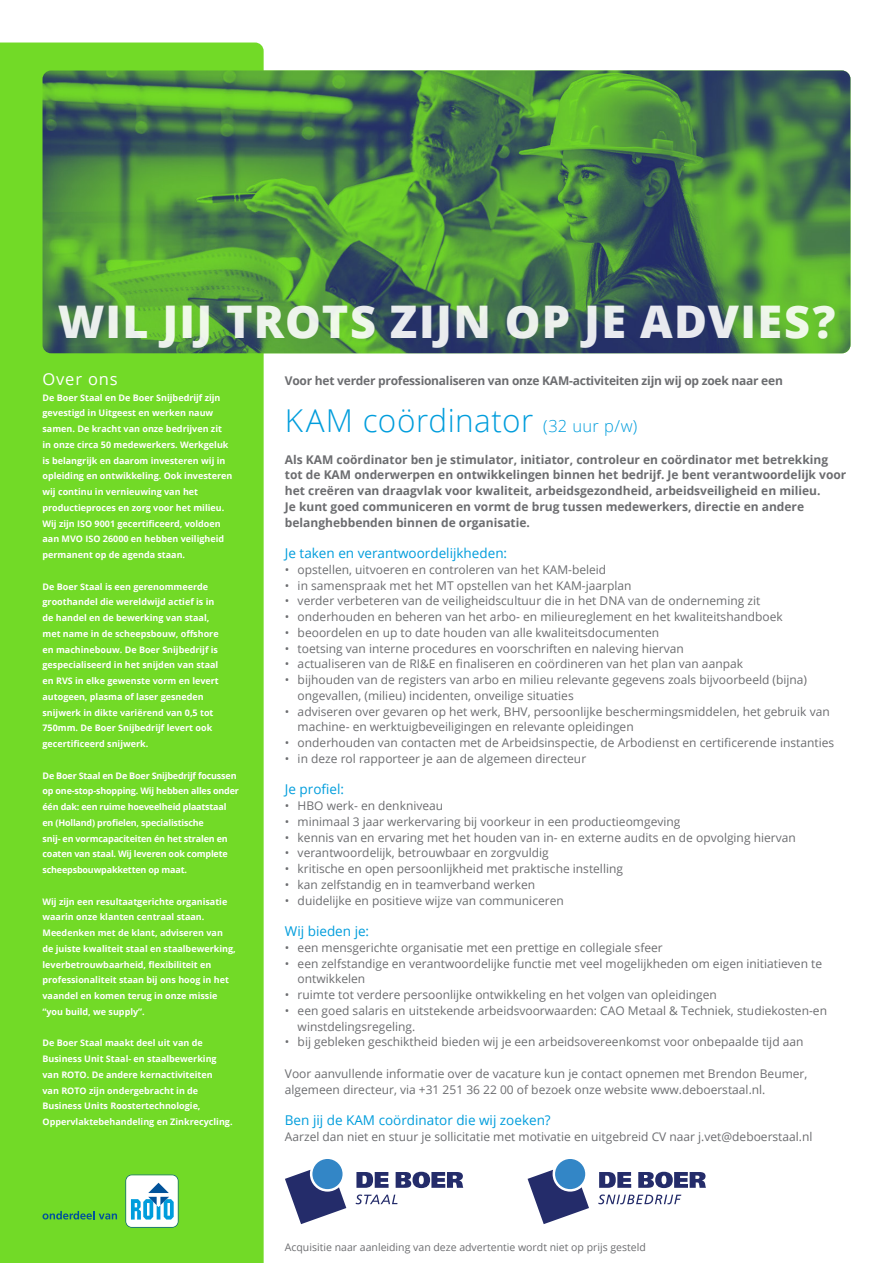
<style>
.page{position:relative;width:893px;height:1263px;background:#fff}
.page>*{position:absolute;margin:0;border:0;box-sizing:border-box;transform-origin:0 0}
.t1{font:800 45px "Open Sans";letter-spacing:.03em;color:#fff}
.t2{font:300 31.5px "Open Sans";letter-spacing:.015em;color:#009ddc}
.t3{font:16.5px "Open Sans";letter-spacing:.05em;color:#fff}
.t4{font:13.5px "Open Sans";color:#009ddc}
.t5{font:12px/15.8px "Open Sans";color:#6c6d70}
.t6{font:700 12px/15.8px "Open Sans";color:#6c6d70}
.t7{font:700 12px "Open Sans";letter-spacing:-.02em;color:#6c6d70}
.t8{font:10.5px "Open Sans";color:#6c6d70}
.t9{font:700 9px/15.8px "Open Sans";color:#fff}
.t10{font:700 9px/15.8px "Open Sans";letter-spacing:-.02em;color:#fff}
.s1{font-size:16.5px}
</style>
<div class="page">
<div style="left:0;top:43px;width:264px;height:1220px;background:#72da27"></div>
<img style="left:43px;top:70px;width:807px;height:283px">
<svg style="left:125px;top:1175px;width:53px;height:53px"></svg>
<svg style="left:43px;top:1211px;width:74px;height:8px"></svg>
<svg style="left:356px;top:1172px;width:33px;height:16px"></svg>
<svg style="left:396px;top:1172px;width:67px;height:16px"></svg>
<svg style="left:356px;top:1194px;width:41px;height:10px"></svg>
<svg style="left:285px;top:1170px;width:61px;height:54px"></svg>
<div style="left:312px;top:1159px;width:31px;height:30px;background:#3386c6;border-radius:50%"></div>
<svg style="left:599px;top:1172px;width:32px;height:16px"></svg>
<svg style="left:638px;top:1172px;width:68px;height:16px"></svg>
<svg style="left:598px;top:1194px;width:83px;height:10px"></svg>
<svg style="left:528px;top:1170px;width:61px;height:54px"></svg>
<div style="left:555px;top:1159px;width:30px;height:30px;background:#3386c6;border-radius:50%"></div>
<h1 class="t1" style="left:57px;top:287px;width:780px">WIL JIJ TROTS ZIJN OP JE ADVIES?</h1>
<p class="t3" style="left:43px;top:367px;width:77px">Over ons</p>
<p class="t9" style="left:43px;top:389px;width:191px">De Boer Staal en De Boer Snijbedrijf zijn gevestigd in Uitgeest en werken nauw samen. De kracht van onze bedrijven zit in onze circa 50 medewerkers. Werkgeluk is belangrijk en daarom investeren wij in opleiding en ontwikkeling. Ook investeren wij continu in vernieuwing van het productieproces en zorg voor het milieu.<br>Wij zijn ISO 9001 gecertificeerd, voldoen aan MVO ISO 26000 en hebben veiligheid permanent op de agenda staan.</p>
<p class="t9" style="left:43px;top:578px;width:178px">De Boer Staal is een gerenommeerde groothandel die wereldwijd actief is in de handel en de bewerking van staal, met name in de scheepsbouw, offshore en machinebouw. De Boer Snijbedrijf is gespecialiseerd in het snijden van staal en RVS in elke gewenste vorm en levert autogeen, plasma of laser gesneden snijwerk in dikte variërend van 0,5 tot 750mm. De Boer Snijbedrijf levert ook gecertificeerd snijwerk.</p>
<p class="t10" style="left:43px;top:767px;width:198px">De Boer Staal en De Boer Snijbedrijf focussen op one-stop-shopping. Wij hebben alles onder één dak: een ruime hoeveelheid plaatstaal en (Holland) profielen, specialistische<br>snij- en vormcapaciteiten én het stralen en coaten van staal. Wij leveren ook complete scheepsbouwpakketten op maat.</p>
<p class="t9" style="left:43px;top:893px;width:195px">Wij zijn een resultaatgerichte organisatie waarin onze klanten centraal staan.<br>Meedenken met de klant, adviseren van de juiste kwaliteit staal en staalbewerking, leverbetrouwbaarheid, flexibiliteit en professionaliteit staan bij ons hoog in het vaandel en komen terug in onze missie “you build, we supply”.</p>
<p class="t9" style="left:43px;top:1035px;width:192px">De Boer Staal maakt deel uit van de Business Unit Staal- en staalbewerking van ROTO. De andere kernactiviteiten<br>van ROTO zijn ondergebracht in de Business Units Roostertechnologie, Oppervlaktebehandeling en Zinkrecycling.</p>
<p class="t7" style="left:285px;top:372px;width:499px">Voor het verder professionaliseren van onze KAM-activiteiten zijn wij op zoek naar een</p>
<p class="t2" style="left:285px;top:399px;width:354px">KAM coördinator <span class="s1">(32 uur p/w)</span></p>
<p class="t6" style="left:285px;top:451px;width:563px">Als KAM coördinator ben je stimulator, initiator, controleur en coördinator met betrekking tot de KAM onderwerpen en ontwikkelingen binnen het bedrijf. Je bent verantwoordelijk voor het creëren van draagvlak voor kwaliteit, arbeidsgezondheid, arbeidsveiligheid en milieu.<br>Je kunt goed communiceren en vormt de brug tussen medewerkers, directie en andere belanghebbenden binnen de organisatie.</p>
<p class="t4" style="left:285px;top:544px;width:224px">Je taken en verantwoordelijkheden:</p>
<p class="t5" style="left:285px;top:561px;width:323px">• opstellen, uitvoeren en controleren van het KAM-beleid</p>
<p class="t5" style="left:285px;top:577px;width:348px">• in samenspraak met het MT opstellen van het KAM-jaarplan</p>
<p class="t5" style="left:285px;top:593px;width:477px">• verder verbeteren van de veiligheidscultuur die in het DNA van de onderneming zit</p>
<p class="t5" style="left:285px;top:608px;width:499px">• onderhouden en beheren van het arbo- en milieureglement en het kwaliteitshandboek</p>
<p class="t5" style="left:285px;top:624px;width:376px">• beoordelen en up to date houden van alle kwaliteitsdocumenten</p>
<p class="t5" style="left:285px;top:640px;width:400px">• toetsing van interne procedures en voorschriften en naleving hiervan</p>
<p class="t5" style="left:285px;top:656px;width:460px">• actualiseren van de RI&amp;E en finaliseren en coördineren van het plan van aanpak</p>
<p class="t5" style="left:298px;top:671px;width:511px;text-indent:-13px">• bijhouden van de registers van arbo en milieu relevante gegevens zoals bijvoorbeeld (bijna) ongevallen, (milieu) incidenten, onveilige situaties</p>
<p class="t5" style="left:298px;top:703px;width:534px;text-indent:-13px">• adviseren over gevaren op het werk, BHV, persoonlijke beschermingsmiddelen, het gebruik van machine- en werktuigbeveiligingen en relevante opleidingen</p>
<p class="t5" style="left:285px;top:734px;width:551px">• onderhouden van contacten met de Arbeidsinspectie, de Arbodienst en certificerende instanties</p>
<p class="t5" style="left:285px;top:750px;width:303px">• in deze rol rapporteer je aan de algemeen directeur</p>
<p class="t4" style="left:285px;top:780px;width:61px">Je profiel:</p>
<p class="t5" style="left:285px;top:797px;width:160px">• HBO werk- en denkniveau</p>
<p class="t5" style="left:285px;top:813px;width:397px">• minimaal 3 jaar werkervaring bij voorkeur in een productieomgeving</p>
<p class="t5" style="left:285px;top:829px;width:512px">• kennis van en ervaring met het houden van in- en externe audits en de opvolging hiervan</p>
<p class="t5" style="left:285px;top:845px;width:265px">• verantwoordelijk, betrouwbaar en zorgvuldig</p>
<p class="t5" style="left:285px;top:860px;width:340px">• kritische en open persoonlijkheid met praktische instelling</p>
<p class="t5" style="left:285px;top:876px;width:252px">• kan zelfstandig en in teamverband werken</p>
<p class="t5" style="left:285px;top:892px;width:280px">• duidelijke en positieve wijze van communiceren</p>
<p class="t4" style="left:285px;top:922px;width:86px">Wij bieden je:</p>
<p class="t5" style="left:285px;top:939px;width:379px">• een mensgerichte organisatie met een prettige en collegiale sfeer</p>
<p class="t5" style="left:298px;top:955px;width:526px;text-indent:-13px">• een zelfstandige en verantwoordelijke functie met veel mogelijkheden om eigen initiatieven te ontwikkelen</p>
<p class="t5" style="left:285px;top:986px;width:433px">• ruimte tot verdere persoonlijke ontwikkeling en het volgen van opleidingen</p>
<p class="t5" style="left:298px;top:1002px;width:531px;text-indent:-13px">• een goed salaris en uitstekende arbeidsvoorwaarden: CAO Metaal &amp; Techniek, studiekosten-en winstdelingsregeling.</p>
<p class="t5" style="left:285px;top:1034px;width:520px">• bij gebleken geschiktheid bieden wij je een arbeidsovereenkomst voor onbepaalde tijd aan</p>
<p class="t5" style="left:285px;top:1065px;width:524px">Voor aanvullende informatie over de vacature kun je contact opnemen met Brendon Beumer, algemeen directeur, via +31 251 36 22 00 of bezoek onze website www.deboerstaal.nl.</p>
<p class="t4" style="left:285px;top:1111px;width:267px">Ben jij de KAM coördinator die wij zoeken?</p>
<p class="t5" style="left:285px;top:1128px;width:529px">Aarzel dan niet en stuur je sollicitatie met motivatie en uitgebreid CV naar j.vet@deboerstaal.nl</p>
<p class="t8" style="left:285px;top:1240px;width:362px">Acquisitie naar aanleiding van deze advertentie wordt niet op prijs gesteld</p>
</div>
